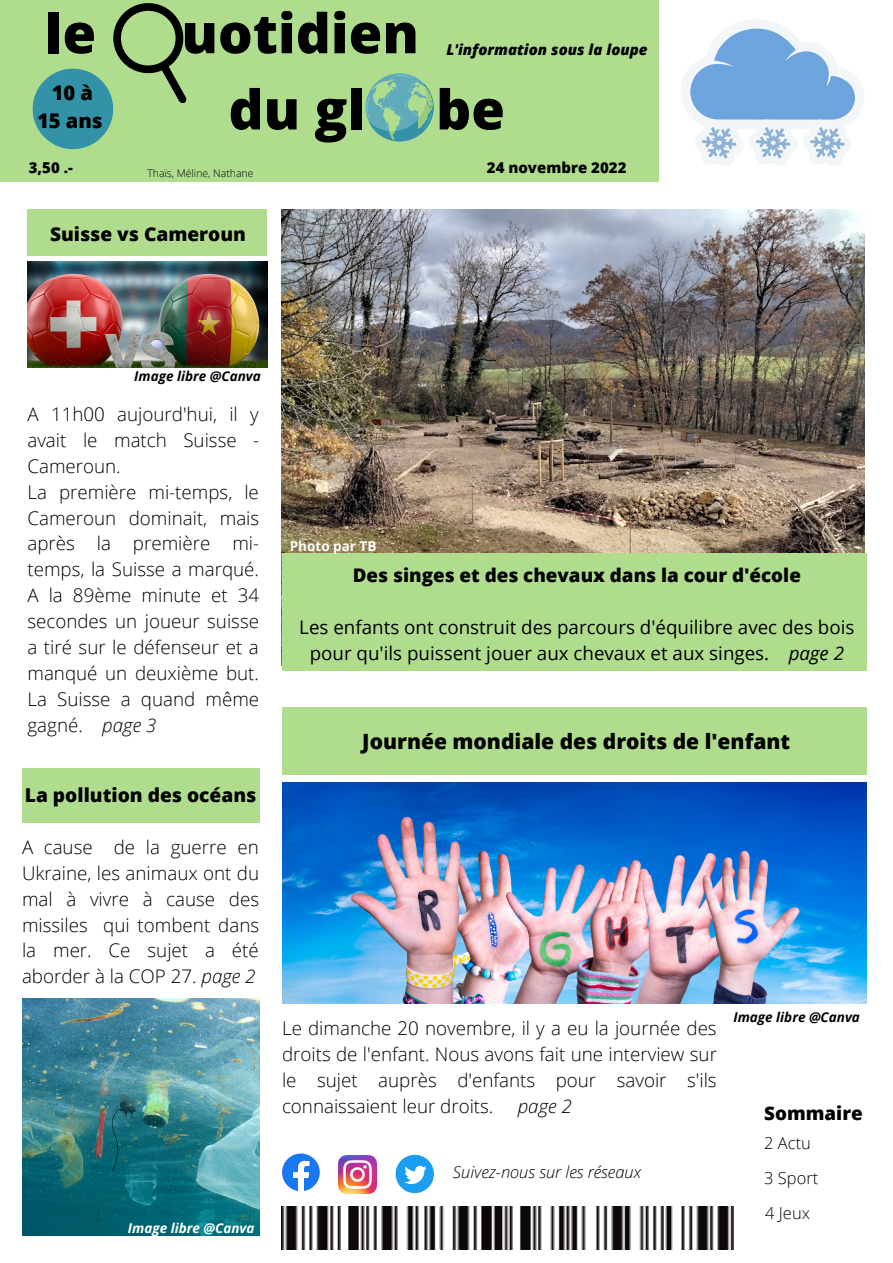
<style>
.page{position:relative;width:893px;height:1263px;background:#fff}
.page>*{position:absolute;margin:0;border:0;box-sizing:border-box;transform-origin:0 0}
.t1{font:800 54.6px/76.2px "Open Sans";color:#000;text-align:center}
.t2{font:800 21px "Open Sans";color:#000}
.t3{font:800 20.17px/28.1px "Open Sans";color:#000;text-align:center}
.t4{font:800 19.12px "Open Sans";color:#000}
.t5{font:300 18.75px/25.9px "Open Sans";color:#000;text-align:justify}
.t6{font:18.75px/25.9px "Open Sans";color:#000;text-align:center}
.t7{font:800 18.75px "Open Sans";color:#000}
.t8{font:italic 300 18.75px "Open Sans";color:#000}
.t9{font:italic 300 16.5px "Open Sans";color:#000}
.t10{font:300 16.5px/35px "Open Sans";color:#000}
.t11{font:italic 800 15px "Open Sans";color:#000}
.t12{font:800 15px "Open Sans";color:#000}
.t13{font:italic 700 13.5px "Open Sans";color:#000}
.t14{font:italic 700 13.5px "Open Sans";color:#fff}
.t15{font:700 13.5px "Open Sans";color:#fff}
.t16{font:300 10.5px "Open Sans";color:#000}
.s1{font-style:italic}
</style>
<div class="page">
<div style="left:0;top:0;width:659px;height:182px;background:#b0dd8d"></div>
<svg style="left:367px;top:75px;width:67px;height:66px"></svg>
<img style="left:22px;top:999px;width:237px;height:237px">
<img style="left:281px;top:210px;width:583px;height:456px">
<svg style="left:681px;top:19px;width:183px;height:147px"></svg>
<img style="left:27px;top:262px;width:240px;height:106px">
<div style="left:33px;top:69px;width:80px;height:80px;background:#3392a7;border-radius:50%"></div>
<div style="left:282px;top:553px;width:585px;height:118px;background:#b0dd8d"></div>
<div style="left:27px;top:210px;width:240px;height:46px;background:#b0dd8d"></div>
<div style="left:282px;top:707px;width:585px;height:68px;background:#b0dd8d"></div>
<img style="left:282px;top:782px;width:585px;height:221px">
<div style="left:22px;top:768px;width:237px;height:55px;background:#b0dd8d"></div>
<img style="left:282px;top:1207px;width:451px;height:42px">
<svg style="left:282px;top:1153px;width:38px;height:38px"></svg>
<img style="left:339px;top:1155px;width:38px;height:38px">
<svg style="left:396px;top:1155px;width:38px;height:38px"></svg>
<svg style="left:105px;top:3px;width:82px;height:101px"></svg>
<h1 class="t1" style="left:45px;top:-6px;width:53px">le</h1>
<h1 class="t1" style="left:181px;top:-6px;width:239px">uotidien du gl</h1>
<p class="t3" style="left:37px;top:78px;width:67px">10 à<br>15 ans</p>
<p class="t11" style="left:446px;top:39px;width:202px">L'information sous la loupe</p>
<h1 class="t1" style="left:436px;top:70px;width:70px">be</h1>
<p class="t12" style="left:29px;top:157px;width:45px">3,50 .-</p>
<p class="t12" style="left:487px;top:157px;width:141px">24 novembre 2022</p>
<p class="t16" style="left:147px;top:165px;width:108px">Thaïs, Méline, Nathane</p>
<p class="t4" style="left:50px;top:220px;width:197px">Suisse vs Cameroun</p>
<p class="t13" style="left:134px;top:367px;width:128px">Image libre @Canva</p>
<p class="t5" style="left:27px;top:401px;width:233px;text-align:left">A 11h00 aujourd'hui, il y avait le match Suisse -<br>Cameroun.<br>La première mi-temps, le<br>Cameroun dominait, mais après la première mi&shy;temps, la Suisse a marqué.<br>A la 89ème minute et 34 secondes un joueur suisse a tiré sur le défenseur et a manqué un deuxième but.<br>La Suisse a quand même gagné. <span class="s1">page 3</span></p>
<p class="t4" style="left:25px;top:782px;width:233px">La pollution des océans</p>
<p class="t5" style="left:22px;top:834px;width:239px">A cause de la guerre en Ukraine, les animaux ont du mal à vivre à cause des missiles qui tombent dans la mer. Ce sujet a été aborder à la COP 27. <span class="s1">page 2</span></p>
<p class="t14" style="left:128px;top:1219px;width:128px">Image libre @Canva</p>
<p class="t15" style="left:290px;top:536px;width:88px">Photo par TB</p>
<p class="t7" style="left:353px;top:562px;width:449px">Des singes et des chevaux dans la cour d'école</p>
<p class="t6" style="left:299px;top:614px;width:557px">Les enfants ont construit des parcours d'équilibre avec des bois pour qu'ils puissent jouer aux chevaux et aux singes. <span class="s1">page 2</span></p>
<p class="t2" style="left:362px;top:727px;width:429px">Journée mondiale des droits de l'enfant</p>
<p class="t5" style="left:282px;top:1015px;width:436px">Le dimanche 20 novembre, il y a eu la journée des droits de l'enfant. Nous avons fait une interview sur le sujet auprès d'enfants pour savoir s'ils connaissaient leur droits.</p>
<p class="t8" style="left:518px;top:1093px;width:56px">page 2</p>
<p class="t9" style="left:453px;top:1160px;width:190px">Suivez-nous sur les réseaux</p>
<p class="t13" style="left:733px;top:1008px;width:128px">Image libre @Canva</p>
<p class="t7" style="left:764px;top:1100px;width:100px">Sommaire</p>
<p class="t10" style="left:764px;top:1125px;width:56px">2 Actu<br>3 Sport</p>
<p class="t10" style="left:765px;top:1195px;width:46px">4 Jeux</p>
</div>
